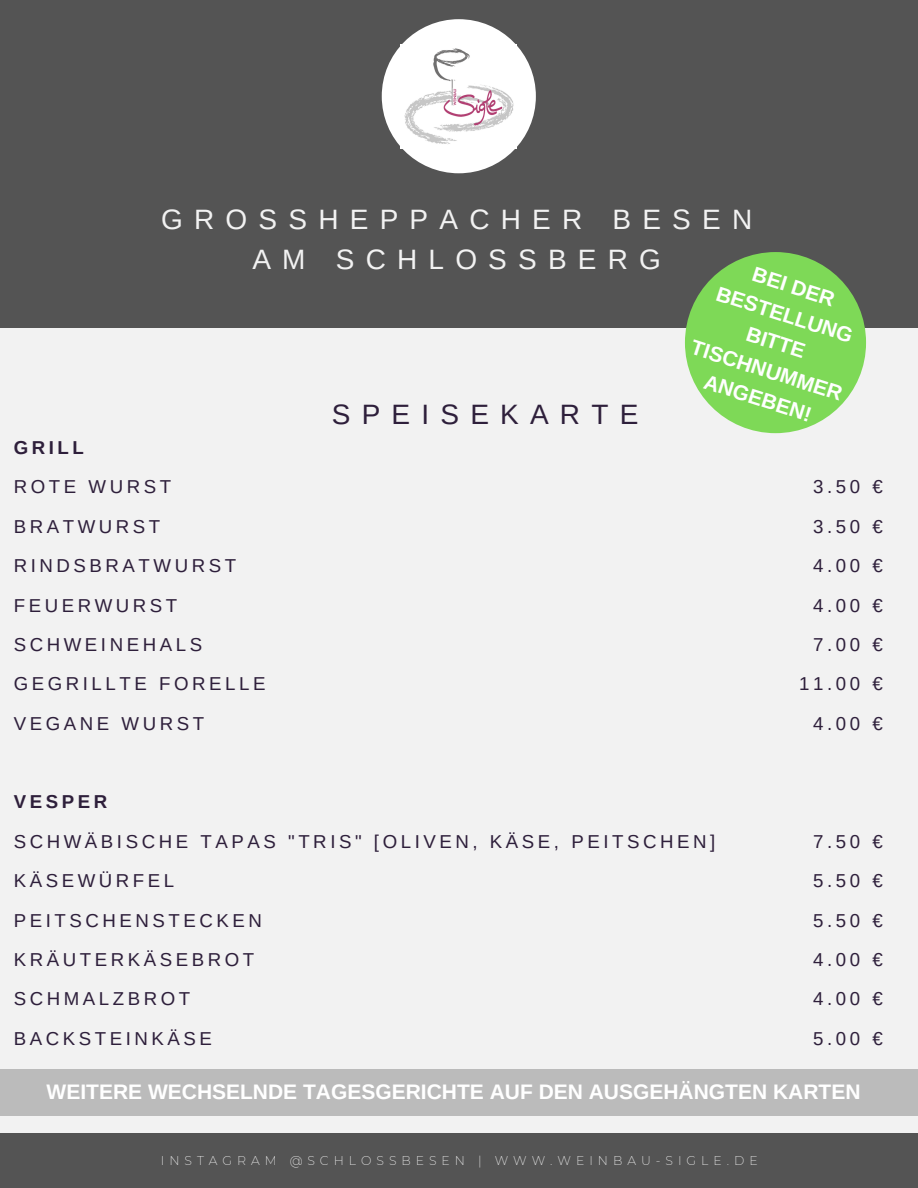
<style>
.page{position:relative;width:918px;height:1188px;background:#f2f2f2}
.page>*{position:absolute;margin:0;border:0;box-sizing:border-box;transform-origin:0 0}
.t1{font:28.05px/40.5px "Arimo";letter-spacing:.4em;color:#f2f2f2;text-align:center}
.t2{font:28.05px "Arimo";letter-spacing:.4em;color:#2e1f3b}
.t3{font:700 21px/29.2px "Arimo";color:#fff;text-align:center}
.t4{font:18.75px/39.3px "Arimo";letter-spacing:.19em;color:#2e1f3b;text-align:justify}
.t5{font:700 18.75px "Arimo";letter-spacing:.19em;color:#2e1f3b}
.t6{font:200 12.45px "Montserrat";letter-spacing:.4em;color:#fff}
</style>
<div class="page">
<div style="left:0;top:1134px;width:918px;height:54px;background:#545454"></div>
<div style="left:0;top:0;width:918px;height:328px;background:#545454"></div>
<div style="left:382px;top:19px;width:154px;height:154px;background:#fff;border-radius:50%"></div>
<img style="left:401px;top:48px;width:116px;height:100px">
<div style="left:685px;top:252px;width:181px;height:181px;background:#7ed957;border-radius:50%"></div>
<div style="left:0;top:1069px;width:918px;height:46px;background:#bbb"></div>
<p class="t1" style="left:161px;top:199px;width:593px">GROSSHEPPACHER BESEN<br>AM SCHLOSSBERG</p>
<p class="t3" style="left:758px;top:259px;width:87px;rotate:18deg">BEI DER</p>
<p class="t3" style="left:706px;top:304px;width:159px;rotate:18deg">BITTE<br>TISCHNUMMER<br>ANGEBEN!</p>
<p class="t3" style="left:722px;top:278px;width:144px;rotate:18deg">BESTELLUNG</p>
<p class="t2" style="left:332px;top:398px;width:308px">SPEISEKARTE</p>
<p class="t5" style="left:14px;top:437px;width:72px">GRILL</p>
<p class="t4" style="left:14px;top:467px;width:159px">ROTE WURST</p>
<p class="t4" style="left:14px;top:507px;width:148px">BRATWURST</p>
<p class="t4" style="left:14px;top:546px;width:224px">RINDSBRATWURST</p>
<p class="t4" style="left:14px;top:585px;width:165px">FEUERWURST</p>
<p class="t4" style="left:14px;top:625px;width:190px">SCHWEINEHALS</p>
<p class="t4" style="left:14px;top:664px;width:253px">GEGRILLTE FORELLE</p>
<p class="t4" style="left:14px;top:704px;width:192px">VEGANE WURST</p>
<p class="t5" style="left:14px;top:791px;width:95px">VESPER</p>
<p class="t4" style="left:14px;top:822px;width:703px">SCHWÄBISCHE TAPAS "TRIS" [OLIVEN, KÄSE, PEITSCHEN]</p>
<p class="t4" style="left:14px;top:861px;width:162px">KÄSEWÜRFEL</p>
<p class="t4" style="left:14px;top:900px;width:250px">PEITSCHENSTECKEN</p>
<p class="t4" style="left:14px;top:940px;width:242px">KRÄUTERKÄSEBROT</p>
<p class="t4" style="left:14px;top:979px;width:178px">SCHMALZBROT</p>
<p class="t4" style="left:14px;top:1019px;width:200px">BACKSTEINKÄSE</p>
<p class="t4" style="left:813px;top:467px;width:71px">3.50 € 3.50 € 4.00 € 4.00 € 7.00 €</p>
<p class="t4" style="left:799px;top:664px;width:85px">11.00 €</p>
<p class="t4" style="left:813px;top:704px;width:71px">4.00 €</p>
<p class="t4" style="left:813px;top:822px;width:71px">7.50 €</p>
<p class="t4" style="left:813px;top:861px;width:71px">5.50 €</p>
<p class="t4" style="left:813px;top:900px;width:71px">5.50 €</p>
<p class="t4" style="left:813px;top:940px;width:71px">4.00 €</p>
<p class="t4" style="left:813px;top:979px;width:71px">4.00 €</p>
<p class="t4" style="left:813px;top:1019px;width:71px">5.00 €</p>
<p class="t3" style="left:47px;top:1077px;width:815px">WEITERE WECHSELNDE TAGESGERICHTE AUF DEN AUSGEHÄNGTEN KARTEN</p>
<p class="t6" style="left:161px;top:1153px;width:598px">INSTAGRAM @SCHLOSSBESEN | WWW.WEINBAU-SIGLE.DE</p>
</div>
